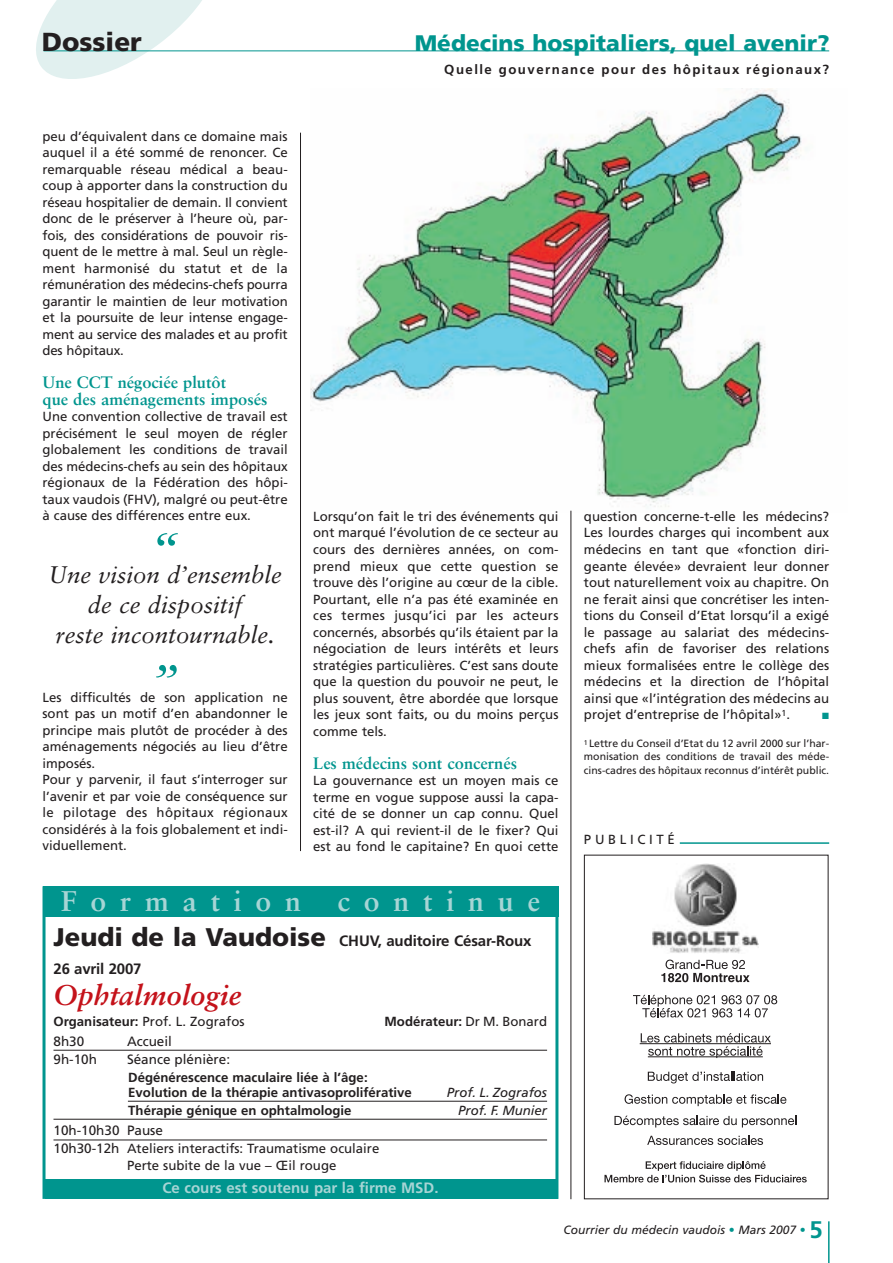
<style>
.page{position:relative;width:893px;height:1263px;background:#fff}
.page>*{position:absolute;margin:0;border:0;box-sizing:border-box;transform-origin:0 0}
.t1{font:italic 54px "Sabon";color:#00958e}
.t2{font:700 28.5px "Sabon";letter-spacing:.485em;color:#a7d5d5}
.t3{font:italic 700 28.5px "Sabon";color:#c4121a}
.t4{font:900 26.1px "Frutiger";color:#231f20}
.t5{font:italic 24px/30px "Sabon";color:#231f20;text-align:center}
.t6{font:900 22.5px "Frutiger";color:#00958e}
.t7{font:700 16.5px/16.5px "Sabon";color:#00958e}
.t8{font:700 15px/27.9px "Frutiger";letter-spacing:-.005em;color:#231f20}
.t9{font:700 15px "Frutiger";color:#a7d5d5}
.t10{font:13.5px "Frutiger";color:#231f20}
.t11{font:13.2px/16.5px "Frutiger";color:#231f20;text-align:justify}
.t12{font:700 13.2px/15px "Frutiger";color:#231f20}
.t13{font:700 13.2px "Frutiger";letter-spacing:.11em;color:#231f20}
.t14{font:italic 13.2px "Frutiger";color:#231f20}
.t15{font:13.2px "Frutiger";letter-spacing:.28em;color:#231f20}
.t16{font:italic 12px "Frutiger";color:#231f20}
.t17{font:10.5px/13.2px "Frutiger";color:#231f20;text-align:justify}
.t18{font:9px "Zapf Dingbats";color:#00958e}
.s1{font-weight:900;font-size:25.5px}
.s2{font-weight:700}
.s3{font-weight:400}
.s4{font-size:13.5px}
.s5{font-weight:700;font-style:normal;color:#00958e}
.s6{font-weight:700;font-style:normal;font-size:24px;color:#00958e}
</style>
<div class="page">
<img style="left:310px;top:88px;width:492px;height:425px">
<hr style="left:828px;top:1221px;width:2px;height:42px;background:#00958e">
<hr style="left:300px;top:133px;width:1px;height:718px;background:#231f20">
<hr style="left:571px;top:511px;width:1px;height:688px;background:#231f20">
<div style="left:313px;top:511px;width:245px;height:350px;background:#fff"></div>
<svg style="left:36px;top:0;width:198px;height:79px"></svg>
<hr style="left:44px;top:50px;width:785px;height:1px;background:#00958e">
<hr style="left:680px;top:842px;width:149px;height:2px;background:#00958e">
<svg style="left:661px;top:959px;width:89px;height:23px"></svg>
<svg style="left:633px;top:995px;width:144px;height:22px"></svg>
<hr style="left:640px;top:1043px;width:131px;height:1px;background:#231f20">
<svg style="left:641px;top:1033px;width:130px;height:25px"></svg>
<hr style="left:699px;top:1056px;width:64px;height:1px;background:#231f20">
<svg style="left:648px;top:1072px;width:115px;height:11px"></svg>
<svg style="left:625px;top:1094px;width:161px;height:12px"></svg>
<svg style="left:614px;top:1116px;width:182px;height:11px"></svg>
<svg style="left:647px;top:1136px;width:116px;height:9px"></svg>
<svg style="left:604px;top:1161px;width:203px;height:21px"></svg>
<img style="left:652px;top:863px;width:106px;height:90px">
<div style="left:45px;top:1179px;width:512px;height:19px;background:#00958e"></div>
<div style="left:43px;top:887px;width:515px;height:30px;background:#00958e"></div>
<hr style="left:53px;top:1050px;width:494px;height:1px;background:#231f20">
<hr style="left:128px;top:1101px;width:419px;height:1px;background:#231f20">
<hr style="left:53px;top:1119px;width:494px;height:1px;background:#231f20">
<hr style="left:53px;top:1139px;width:494px;height:1px;background:#231f20">
<h3 class="t4" style="left:42px;top:31px;width:102px">Dossier</h3>
<h3 class="t6" style="left:415px;top:34px;width:416px">Médecins hospitaliers, quel avenir?</h3>
<p class="t13" style="left:444px;top:64px;width:386px">Quelle gouvernance pour des hôpitaux régionaux?</p>
<p class="t11" style="left:43px;top:129px;width:247px">peu d’équivalent dans ce domaine mais auquel il a été sommé de renoncer. Ce remarquable réseau médical a beau&shy;coup à apporter dans la construction du réseau hospitalier de demain. Il convient donc de le préserver à l’heure où, par&shy;fois, des considérations de pouvoir ris&shy;quent de le mettre à mal. Seul un règle&shy;ment harmonisé du statut et de la rémunération des médecins-chefs pourra garantir le maintien de leur motivation et la poursuite de leur intense engage&shy;ment au service des malades et au profit des hôpitaux.</p>
<p class="t7" style="left:43px;top:376px;width:226px">Une CCT négociée plutôt<br>que des aménagements imposés</p>
<p class="t11" style="left:43px;top:409px;width:247px">Une convention collective de travail est précisément le seul moyen de régler globalement les conditions de travail des médecins-chefs au sein des hôpitaux régionaux de la Fédération des hôpi&shy;taux vaudois (FHV), malgré ou peut-être à cause des différences entre eux.</p>
<h1 class="t1" style="left:149px;top:529px;width:32px">“</h1>
<h3 class="t5" style="left:48px;top:561px;width:235px">Une vision d’ensemble de ce dispositif<br>reste incontournable.</h3>
<h1 class="t1" style="left:149px;top:661px;width:32px">”</h1>
<p class="t11" style="left:43px;top:690px;width:247px;text-align:left">Les difficultés de son application ne sont pas un motif d’en abandonner le principe mais plutôt de procéder à des aménagements négociés au lieu d’être imposés.<br>Pour y parvenir, il faut s’interroger sur l’avenir et par voie de conséquence sur le pilotage des hôpitaux régionaux considérés à la fois globalement et indi&shy;viduellement.</p>
<p class="t11" style="left:313px;top:509px;width:247px">Lorsqu’on fait le tri des événements qui ont marqué l’évolution de ce secteur au cours des dernières années, on com&shy;prend mieux que cette question se trouve dès l’origine au cœur de la cible.<br>Pourtant, elle n’a pas été examinée en ces termes jusqu’ici par les acteurs concernés, absorbés qu’ils étaient par la négociation de leurs intérêts et leurs stratégies particulières. C’est sans doute que la question du pouvoir ne peut, le plus souvent, être abordée que lorsque les jeux sont faits, ou du moins perçus comme tels.</p>
<p class="t7" style="left:313px;top:756px;width:205px">Les médecins sont concernés</p>
<p class="t11" style="left:313px;top:773px;width:247px">La gouvernance est un moyen mais ce terme en vogue suppose aussi la capa&shy;cité de se donner un cap connu. Quel est-il? A qui revient-il de le fixer? Qui est au fond le capitaine? En quoi cette</p>
<h2 class="t2" style="left:61px;top:889px;width:242px">Formation</h2>
<h2 class="t2" style="left:337px;top:889px;width:204px">continue</h2>
<p class="t8" style="left:53px;top:928px;width:480px"><span class="s1">Jeudi de la Vaudoise</span> CHUV, auditoire César-Roux<br>26 avril 2007</p>
<h2 class="t3" style="left:53px;top:983px;width:189px">Ophtalmologie</h2>
<p class="t11" style="left:53px;top:1014px;width:193px"><span class="s2">Organisateur:</span> Prof. L. Zografos</p>
<p class="t12" style="left:384px;top:1015px;width:164px">Modérateur: <span class="s3">Dr M. Bonard</span></p>
<p class="t10" style="left:53px;top:1035px;width:32px">8h30</p>
<p class="t10" style="left:127px;top:1035px;width:46px">Accueil</p>
<p class="t10" style="left:54px;top:1053px;width:45px">9h-10h</p>
<p class="t10" style="left:127px;top:1053px;width:105px">Séance plénière:</p>
<p class="t12" style="left:128px;top:1070px;width:285px">Dégénérescence maculaire liée à l’âge:<br>Evolution de la thérapie antivasoproliférative</p>
<p class="t14" style="left:447px;top:1087px;width:102px">Prof. L. Zografos</p>
<p class="t12" style="left:128px;top:1103px;width:225px">Thérapie génique en ophtalmologie</p>
<p class="t14" style="left:458px;top:1105px;width:90px">Prof. F. Munier</p>
<p class="t10" style="left:53px;top:1125px;width:111px">10h-10h30 Pause</p>
<p class="t11" style="left:127px;top:1141px;width:254px;text-indent:-74px"><span class="s4">10h30-12h</span> Ateliers interactifs: Traumatisme oculaire<br>Perte subite de la vue – Œil rouge</p>
<p class="t9" style="left:162px;top:1181px;width:278px">Ce cours est soutenu par la firme MSD.</p>
<p class="t11" style="left:584px;top:509px;width:247px">question concerne-t-elle les médecins?<br>Les lourdes charges qui incombent aux médecins en tant que «fonction diri&shy;geante élevée» devraient leur donner tout naturellement voix au chapitre. On ne ferait ainsi que concrétiser les inten&shy;tions du Conseil d’Etat lorsqu’il a exigé le passage au salariat des médecins&shy;chefs afin de favoriser des relations mieux formalisées entre le collège des médecins et la direction de l’hôpital ainsi que «l’intégration des médecins au projet d’entreprise de l’hôpital»<sup>1</sup>.</p>
<p class="t18" style="left:822px;top:711px;width:8px">■</p>
<p class="t17" style="left:584px;top:738px;width:247px"><sup>1</sup> Lettre du Conseil d’Etat du 12 avril 2000 sur l’har&shy;monisation des conditions de travail des méde&shy;cins-cadres des hôpitaux reconnus d’intérêt public.</p>
<p class="t15" style="left:584px;top:834px;width:92px">PUBLICITÉ</p>
<p class="t16" style="left:563px;top:1225px;width:261px">Courrier du médecin vaudois <span class="s5">•</span> Mars 2007 <span class="s5">•</span> <span class="s6">5</span></p>
</div>
